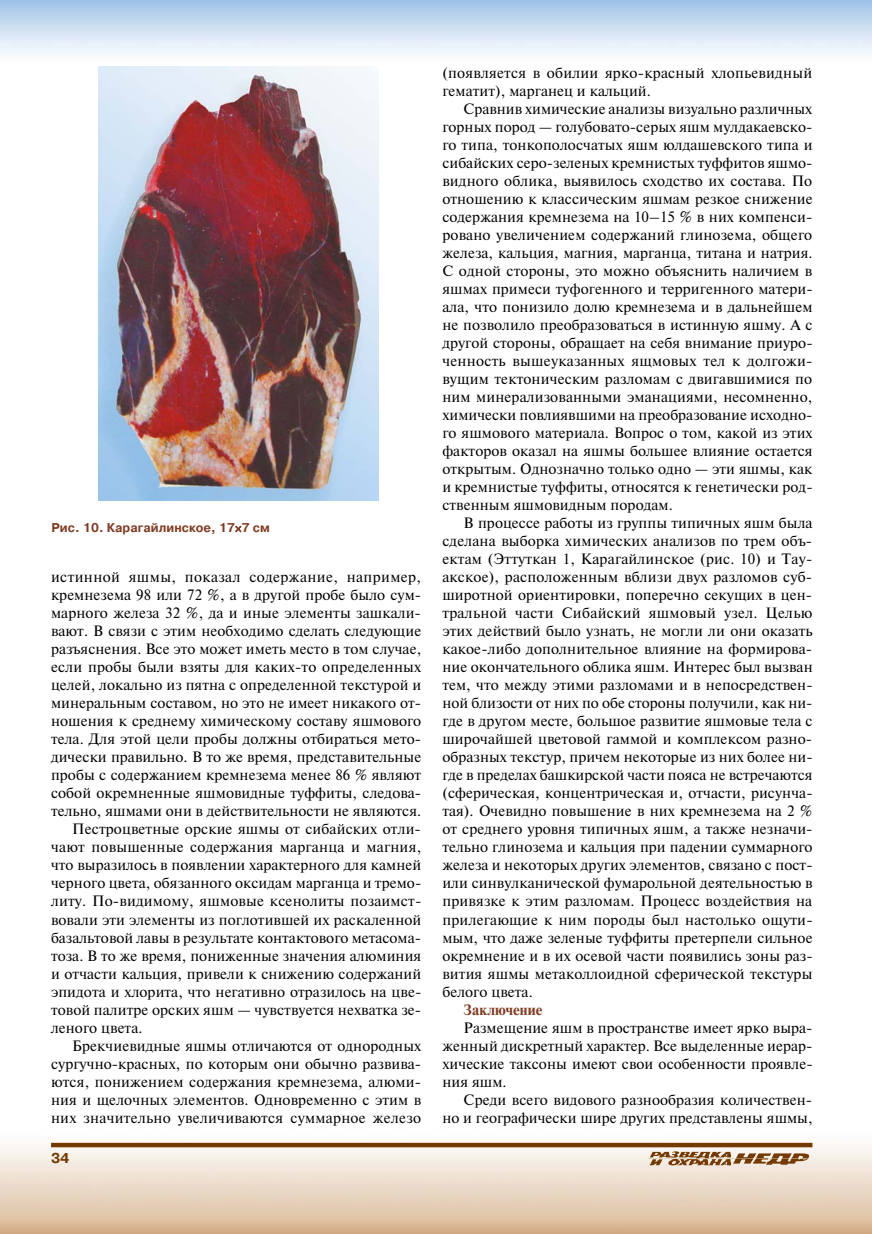
<style>
.page{position:relative;width:872px;height:1234px;background:#fff}
.page>*{position:absolute;margin:0;border:0;box-sizing:border-box;transform-origin:0 0}
.t1{font:15px/18px "Newton C";letter-spacing:.005em;color:#000}
.t2{font:15px "Newton C";letter-spacing:.025em;color:#000}
.t3{font:700 15px "Newton C";letter-spacing:.005em;color:#813e26}
.t4{font:700 14.25px "Pragmatica C";color:#753a02}
.t5{font:700 12.75px "Pragmatica C";letter-spacing:.005em;color:#813e26;scale:.95 1}
</style>
<div class="page">
<img style="left:0;top:1142px;width:872px;height:91px">
<svg style="left:51px;top:1142px;width:761px;height:4px;background:#906033"></svg>
<img style="left:650px;top:1151px;width:80px;height:6px">
<img style="left:98px;top:67px;width:281px;height:433px">
<svg style="left:235px;top:525px;width:7px;height:7px"></svg>
<p class="t5" style="left:51px;top:521px;width:231px">Рис. 10. Карагайлинское, 17 7 см</p>
<p class="t2" style="left:51px;top:568px;width:372px">истинной яшмы, показал содержание, например,</p>
<p class="t1" style="left:51px;top:586px;width:372px">кремнезема 98 или 72 %, а в другой пробе было сум-</p>
<p class="t1" style="left:51px;top:604px;width:371px">марного железа 32 %, да и иные элементы зашкали-</p>
<p class="t1" style="left:51px;top:622px;width:372px">вают. В связи с этим необходимо сделать следующие</p>
<p class="t1" style="left:51px;top:640px;width:372px">разъяснения. Все это может иметь место в том случае,</p>
<p class="t1" style="left:51px;top:658px;width:372px">если пробы были взяты для каких-то определенных</p>
<p class="t1" style="left:51px;top:676px;width:372px">целей, локально из пятна с определенной текстурой и</p>
<p class="t1" style="left:51px;top:694px;width:372px">минеральным составом, но это не имеет никакого от-</p>
<p class="t1" style="left:51px;top:712px;width:372px">ношения к среднему химическому составу яшмового</p>
<p class="t1" style="left:51px;top:730px;width:372px">тела. Для этой цели пробы должны отбираться мето-</p>
<p class="t1" style="left:51px;top:748px;width:372px">дически правильно. В то же время, представительные</p>
<p class="t1" style="left:51px;top:766px;width:371px">пробы с содержанием кремнезема менее 86 % являют</p>
<p class="t1" style="left:51px;top:784px;width:372px">собой окремненные яшмовидные туффиты, следова-</p>
<p class="t1" style="left:51px;top:802px;width:372px">тельно, яшмами они в действительности не являются.</p>
<p class="t1" style="left:72px;top:820px;width:350px">Пестроцветные орские яшмы от сибайских отли-</p>
<p class="t1" style="left:51px;top:838px;width:372px">чают повышенные содержания марганца и магния,</p>
<p class="t1" style="left:51px;top:856px;width:372px">что выразилось в появлении характерного для камней</p>
<p class="t1" style="left:51px;top:874px;width:372px">черного цвета, обязанного оксидам марганца и тремо-</p>
<p class="t1" style="left:51px;top:892px;width:372px">литу. По-видимому, яшмовые ксенолиты позаимст-</p>
<p class="t1" style="left:51px;top:910px;width:372px">вовали эти элементы из поглотившей их раскаленной</p>
<p class="t1" style="left:51px;top:928px;width:371px">базальтовой лавы в результате контактового метасома-</p>
<p class="t1" style="left:51px;top:946px;width:372px">тоза. В то же время, пониженные значения алюминия</p>
<p class="t1" style="left:51px;top:964px;width:372px">и отчасти кальция, привели к снижению содержаний</p>
<p class="t1" style="left:51px;top:982px;width:372px">эпидота и хлорита, что негативно отразилось на цве-</p>
<p class="t1" style="left:51px;top:1000px;width:372px">товой палитре орских яшм — чувствуется нехватка зе-</p>
<p class="t1" style="left:51px;top:1018px;width:93px">леного цвета.</p>
<p class="t1" style="left:72px;top:1036px;width:350px">Брекчиевидные яшмы отличаются от однородных</p>
<p class="t1" style="left:51px;top:1054px;width:372px">сургучно-красных, по которым они обычно развива-</p>
<p class="t1" style="left:51px;top:1072px;width:371px">ются, понижением содержания кремнезема, алюми-</p>
<p class="t1" style="left:51px;top:1090px;width:372px">ния и щелочных элементов. Одновременно с этим в</p>
<p class="t1" style="left:51px;top:1108px;width:371px">них значительно увеличиваются суммарное железо</p>
<p class="t4" style="left:51px;top:1150px;width:20px">34</p>
<p class="t1" style="left:442px;top:64px;width:371px">(появляется в обилии ярко-красный хлопьевидный гематит), марганец и кальций.</p>
<p class="t1" style="left:442px;top:100px;width:372px;text-align:justify;text-indent:21px">Сравнив химические анализы визуально различных горных пород — голубовато-серых яшм мулдакаевско&shy;го типа, тонкополосчатых яшм юлдашевского типа и сибайских серо-зеленых кремнистых туффитов яшмо&shy;видного облика, выявилось сходство их состава. По отношению к классическим яшмам резкое снижение содержания кремнезема на 10–15 % в них компенси&shy;ровано увеличением содержаний глинозема, общего железа, кальция, магния, марганца, титана и натрия.<br>С одной стороны, это можно объяснить наличием в яшмах примеси туфогенного и терригенного матери&shy;ала, что понизило долю кремнезема и в дальнейшем не позволило преобразоваться в истинную яшму. А с другой стороны, обращает на себя внимание приуро&shy;ченность вышеуказанных ящмовых тел к долгожи&shy;вущим тектоническим разломам с двигавшимися по ним минерализованными эманациями, несомненно, химически повлиявшими на преобразование исходно&shy;го яшмового материала. Вопрос о том, какой из этих факторов оказал на яшмы большее влияние остается открытым. Однозначно только одно — эти яшмы, как и кремнистые туффиты, относятся к генетически род&shy;ственным яшмовидным породам.</p>
<p class="t1" style="left:442px;top:514px;width:372px;text-indent:21px">В процессе работы из группы типичных яшм была сделана выборка химических анализов по трем объ&shy;ектам (Эттуткан 1, Карагайлинское (рис. 10) и Тау&shy;акское), расположенным вблизи двух разломов суб&shy;широтной ориентировки, поперечно секущих в цен&shy;тральной части Сибайский яшмовый узел. Целью этих действий было узнать, не могли ли они оказать какое-либо дополнительное влияние на формирова&shy;ние окончательного облика яшм. Интерес был вызван тем, что между этими разломами и в непосредствен&shy;ной близости от них по обе стороны получили, как ни&shy;где в другом месте, большое развитие яшмовые тела с широчайшей цветовой гаммой и комплексом разно&shy;образных текстур, причем некоторые из них более ни&shy;где в пределах башкирской части пояса не встречаются (сферическая, концентрическая и, отчасти, рисунча&shy;тая). Очевидно повышение в них кремнезема на 2 % от среднего уровня типичных яшм, а также незначи&shy;тельно глинозема и кальция при падении суммарного железа и некоторых других элементов, связано с пост&shy;или синвулканической фумарольной деятельностью в привязке к этим разломам. Процесс воздействия на прилегающие к ним породы был настолько ощути&shy;мым, что даже зеленые туффиты претерпели сильное окремнение и в их осевой части появились зоны раз&shy;вития яшмы метаколлоидной сферической текстуры белого цвета.</p>
<p class="t3" style="left:463px;top:1000px;width:80px">Заключение</p>
<p class="t1" style="left:442px;top:1018px;width:372px;text-align:justify;text-indent:21px">Размещение яшм в пространстве имеет ярко выра&shy;женный дискретный характер. Все выделенные иерар&shy;хические таксоны имеют свои особенности проявле&shy;ния яшм.</p>
<p class="t1" style="left:442px;top:1090px;width:372px;text-align:right">Среди всего видового разнообразия количествен-<br>но и географически шире других представлены яшмы,</p>
</div>
